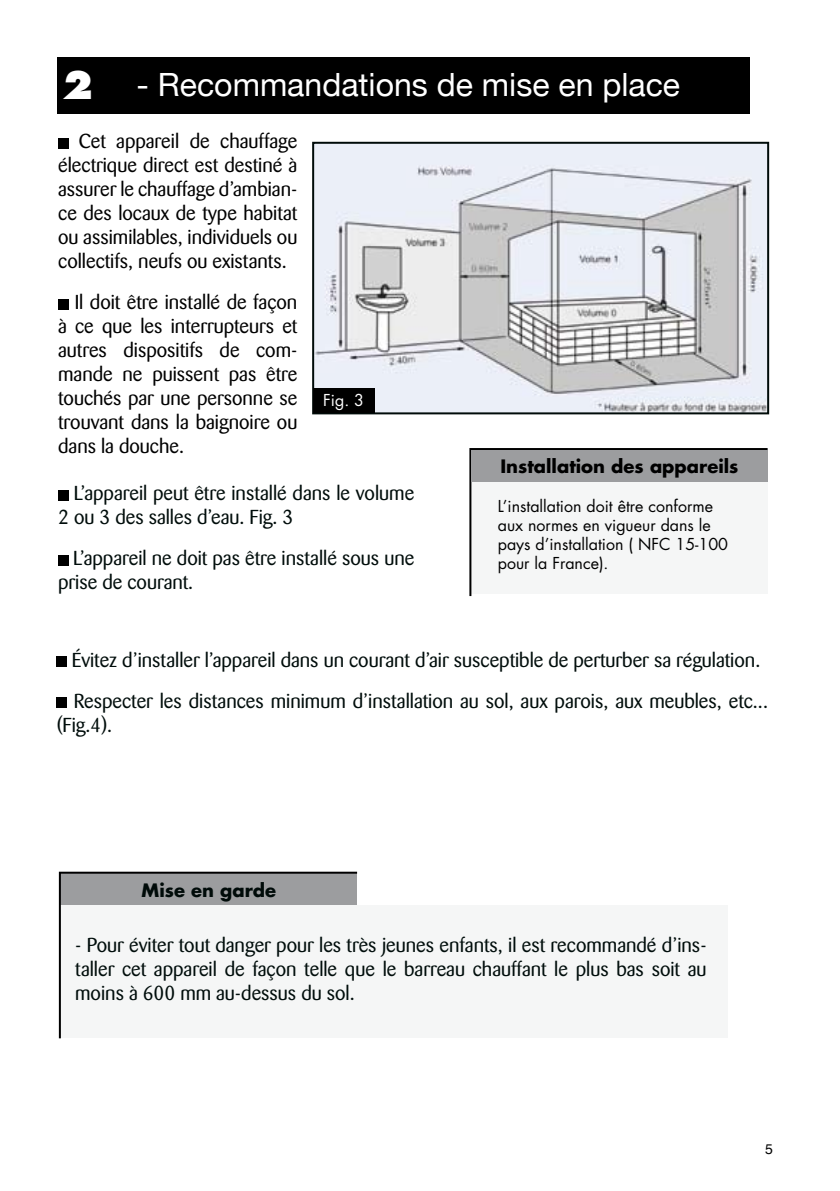
<style>
.page{position:relative;width:840px;height:1191px;background:#fff}
.page>*{position:absolute;margin:0;border:0;box-sizing:border-box;transform-origin:0 0}
.t1{font:800 37.2px "Futura";color:#fff}
.t2{font:32px "Helvetica Neue";color:#fff}
.t3{font:20px/24px "Barmeno";color:#000d0b}
.t4{font:20px/24px "Barmeno";color:#000;text-align:justify}
.t5{font:700 18px "Futura";color:#000}
.t6{font:700 18px "Futura";color:#000b09}
.t7{font:16px/19.2px "Futura";color:#000}
.t8{font:16px "Futura";color:#fff}
.t9{font:14px "Helvetica";color:#000}
</style>
<div class="page">
<div style="left:58px;top:57px;width:691px;height:56px;background:#000"></div>
<div style="left:58px;top:138px;width:10px;height:10px;background:#000"></div>
<div style="left:58px;top:299px;width:10px;height:10px;background:#000"></div>
<div style="left:58px;top:490px;width:10px;height:10px;background:#000"></div>
<div style="left:58px;top:555px;width:10px;height:10px;background:#000"></div>
<div style="left:57px;top:657px;width:10px;height:10px;background:#000"></div>
<div style="left:57px;top:698px;width:10px;height:10px;background:#000"></div>
<img style="left:315px;top:145px;width:450px;height:266px">
<div style="left:312px;top:142px;width:456px;height:272px;border:2px solid #000b09"></div>
<div style="left:313px;top:388px;width:61px;height:24px;background:#000"></div>
<div style="left:469px;top:448px;width:299px;height:149px;background:#f5f6f6"></div>
<div style="left:471px;top:450px;width:296px;height:31px;background:#9c9d9f"></div>
<div style="left:60px;top:905px;width:667px;height:132px;background:#f5f6f6"></div>
<svg style="left:58px;top:871px;width:300px;height:168px"></svg>
<h1 class="t1" style="left:62px;top:62px;width:32px">2</h1>
<h2 class="t2" style="left:136px;top:66px;width:545px">- Recommandations de mise en place</h2>
<p class="t4" style="left:58px;top:129px;width:240px;text-indent:20px">Cet appareil de chauffage électrique direct est destiné à assurer le chauffage d’ambian&shy;ce des locaux de type habitat ou assimilables, individuels ou collectifs, neufs ou existants.</p>
<p class="t4" style="left:58px;top:290px;width:240px;text-indent:17px">Il doit être installé de façon à ce que les interrupteurs et autres dispositifs de com&shy;mande ne puissent pas être touchés par une personne se trouvant dans la baignoire ou dans la douche.</p>
<p class="t3" style="left:58px;top:481px;width:357px;text-indent:16px">L’appareil peut être installé dans le volume<br>2 ou 3 des salles d’eau. Fig. 3</p>
<p class="t3" style="left:58px;top:546px;width:357px;text-indent:15px">L’appareil ne doit pas être installé sous une prise de courant.</p>
<p class="t8" style="left:323px;top:389px;width:42px">Fig. 3</p>
<p class="t5" style="left:500px;top:453px;width:239px">Installation des appareils</p>
<p class="t7" style="left:497px;top:496px;width:232px">L’installation doit être conforme aux normes en vigueur dans le pays d’installation ( NFC 15-100 pour la France).</p>
<p class="t3" style="left:72px;top:639px;width:697px;line-height:41px">Évitez d’installer l’appareil dans un courant d’air susceptible de perturber sa régulation.<br>Respecter les distances minimum d’installation au sol, aux parois, aux meubles, etc...</p>
<p class="t3" style="left:57px;top:713px;width:57px">(Fig.4).</p>
<p class="t6" style="left:141px;top:877px;width:136px">Mise en garde</p>
<p class="t3" style="left:75px;top:932px;width:632px;text-align:justify">- Pour éviter tout danger pour les très jeunes enfants, il est recommandé d’ins&shy;taller cet appareil de façon telle que le barreau chauffant le plus bas soit au moins à 600 mm au-dessus du sol.</p>
<p class="t9" style="left:764px;top:1137px;width:9px">5</p>
</div>
